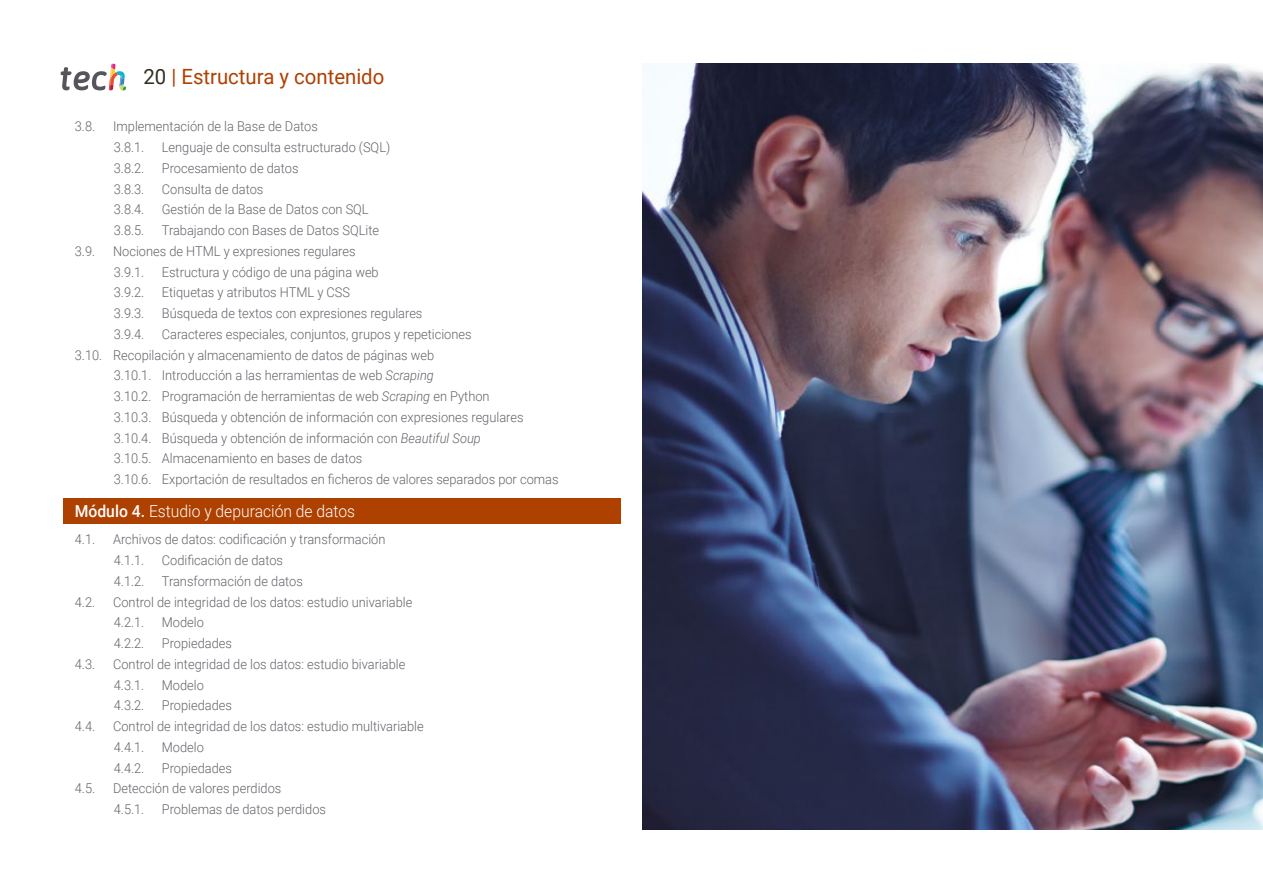
<style>
.page{position:relative;width:1263px;height:893px;background:#fff}
.page>*{position:absolute;margin:0;border:0;box-sizing:border-box;transform-origin:0 0}
.t1{font:21px "Roboto";color:#ae4000}
.t2{font:300 16.5px "Roboto";color:#fff;scale:.95 1}
.t3{font:300 13.5px/20.7px "Roboto";color:#61646a;scale:.95 1}
.s1{color:#312e20}
.s2{font-style:italic}
.s3{font-weight:500}
</style>
<div class="page">
<svg style="left:61px;top:64px;width:65px;height:27px"></svg>
<div style="left:64px;top:498px;width:557px;height:25px;background:#ae4000"></div>
<img style="left:642px;top:64px;width:621px;height:765px">
<h1 class="t1" style="left:144px;top:62px;width:242px"><span class="s1">20</span> | Estructura y contenido</h1>
<p class="t3" style="left:75px;top:116px;width:23px">3.8.</p>
<p class="t3" style="left:113px;top:116px;width:217px">Implementación de la Base de Datos<br>3.8.1.</p>
<p class="t3" style="left:162px;top:136px;width:242px">Lenguaje de consulta estructurado (SQL)</p>
<p class="t3" style="left:114px;top:157px;width:34px">3.8.2.</p>
<p class="t3" style="left:162px;top:157px;width:145px">Procesamiento de datos</p>
<p class="t3" style="left:114px;top:178px;width:34px">3.8.3.</p>
<p class="t3" style="left:162px;top:178px;width:108px">Consulta de datos</p>
<p class="t3" style="left:114px;top:199px;width:34px">3.8.4.</p>
<p class="t3" style="left:162px;top:199px;width:219px">Gestión de la Base de Datos con SQL</p>
<p class="t3" style="left:114px;top:219px;width:34px">3.8.5.</p>
<p class="t3" style="left:162px;top:219px;width:230px">Trabajando con Bases de Datos SQLite</p>
<p class="t3" style="left:75px;top:240px;width:23px">3.9.</p>
<p class="t3" style="left:113px;top:240px;width:257px">Nociones de HTML y expresiones regulares<br>3.9.1.</p>
<p class="t3" style="left:162px;top:261px;width:230px">Estructura y código de una página web</p>
<p class="t3" style="left:114px;top:282px;width:34px">3.9.2.</p>
<p class="t3" style="left:162px;top:282px;width:200px">Etiquetas y atributos HTML y CSS</p>
<p class="t3" style="left:114px;top:302px;width:34px">3.9.3.</p>
<p class="t3" style="left:162px;top:302px;width:276px">Búsqueda de textos con expresiones regulares</p>
<p class="t3" style="left:114px;top:323px;width:34px">3.9.4.</p>
<p class="t3" style="left:162px;top:323px;width:328px">Caracteres especiales, conjuntos, grupos y repeticiones</p>
<p class="t3" style="left:75px;top:344px;width:380px">3.10. Recopilación y almacenamiento de datos de páginas web</p>
<p class="t3" style="left:114px;top:365px;width:338px">3.10.1. Introducción a las herramientas de web <span class="s2">Scraping</span></p>
<p class="t3" style="left:114px;top:385px;width:397px">3.10.2. Programación de herramientas de web <span class="s2">Scraping</span> en Python</p>
<p class="t3" style="left:114px;top:406px;width:433px">3.10.3. Búsqueda y obtención de información con expresiones regulares</p>
<p class="t3" style="left:114px;top:427px;width:388px">3.10.4. Búsqueda y obtención de información con <span class="s2">Beautiful Soup</span></p>
<p class="t3" style="left:114px;top:448px;width:263px">3.10.5. Almacenamiento en bases de datos</p>
<p class="t3" style="left:114px;top:468px;width:470px">3.10.6. Exportación de resultados en ficheros de valores separados por comas</p>
<p class="t2" style="left:75px;top:500px;width:297px"><span class="s3">Módulo 4.</span> Estudio y depuración de datos</p>
<p class="t3" style="left:75px;top:529px;width:23px">4.1.</p>
<p class="t3" style="left:113px;top:529px;width:288px">Archivos de datos: codificación y transformación<br>4.1.1.</p>
<p class="t3" style="left:162px;top:549px;width:129px">Codificación de datos</p>
<p class="t3" style="left:114px;top:570px;width:34px">4.1.2.</p>
<p class="t3" style="left:162px;top:570px;width:150px">Transformación de datos</p>
<p class="t3" style="left:75px;top:591px;width:23px">4.2.</p>
<p class="t3" style="left:113px;top:591px;width:317px">Control de integridad de los datos: estudio univariable<br>4.2.1.</p>
<p class="t3" style="left:162px;top:612px;width:46px">Modelo</p>
<p class="t3" style="left:114px;top:632px;width:34px">4.2.2.</p>
<p class="t3" style="left:162px;top:632px;width:75px">Propiedades</p>
<p class="t3" style="left:75px;top:653px;width:23px">4.3.</p>
<p class="t3" style="left:113px;top:653px;width:309px">Control de integridad de los datos: estudio bivariable<br>4.3.1.</p>
<p class="t3" style="left:162px;top:674px;width:46px">Modelo</p>
<p class="t3" style="left:114px;top:695px;width:34px">4.3.2.</p>
<p class="t3" style="left:162px;top:695px;width:75px">Propiedades</p>
<p class="t3" style="left:75px;top:715px;width:23px">4.4.</p>
<p class="t3" style="left:113px;top:715px;width:328px">Control de integridad de los datos: estudio multivariable<br>4.4.1.</p>
<p class="t3" style="left:162px;top:736px;width:46px">Modelo</p>
<p class="t3" style="left:114px;top:757px;width:34px">4.4.2.</p>
<p class="t3" style="left:162px;top:757px;width:75px">Propiedades</p>
<p class="t3" style="left:75px;top:778px;width:23px">4.5.</p>
<p class="t3" style="left:113px;top:778px;width:179px">Detección de valores perdidos<br>4.5.1.</p>
<p class="t3" style="left:162px;top:798px;width:174px">Problemas de datos perdidos</p>
</div>
